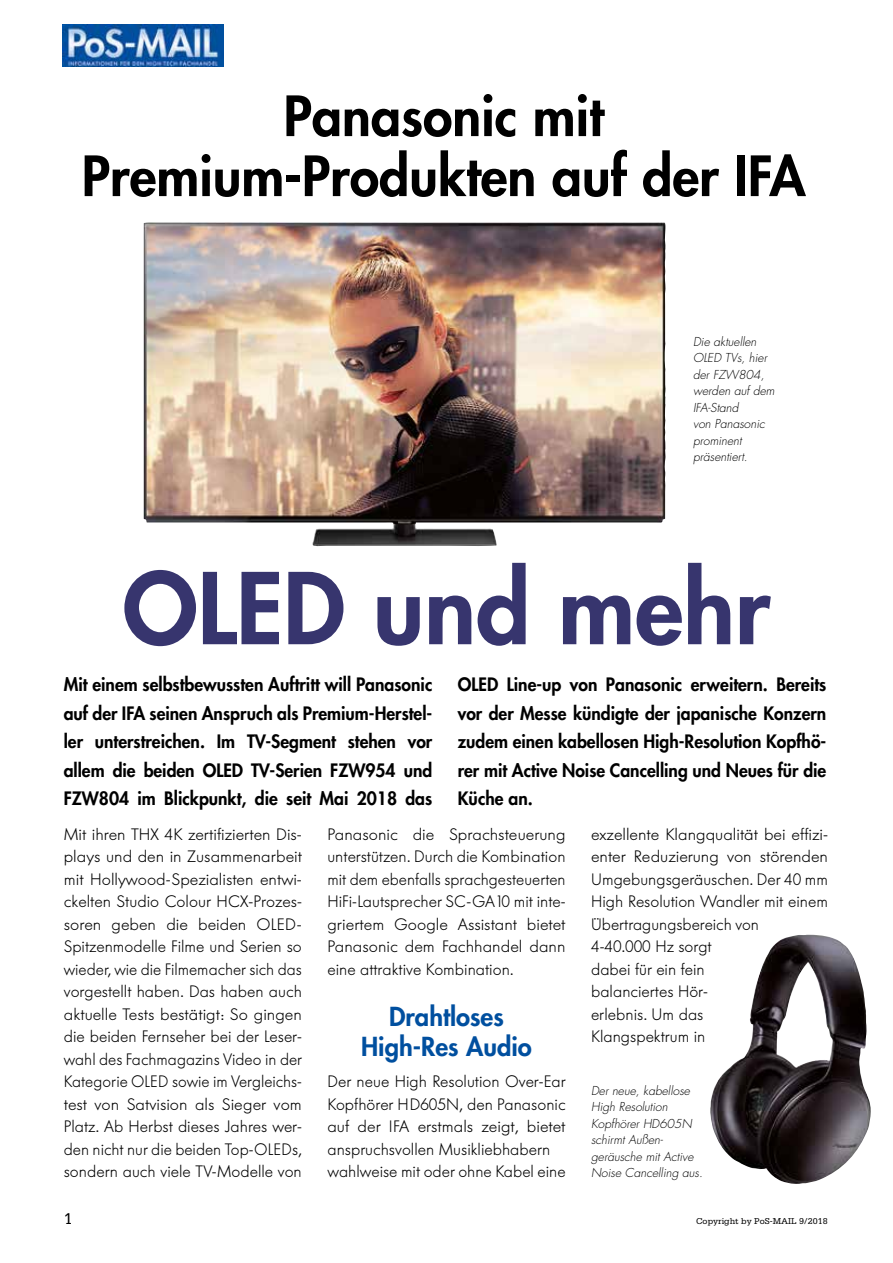
<style>
.page{position:relative;width:893px;height:1263px;background:#fff}
.page>*{position:absolute;margin:0;border:0;box-sizing:border-box;transform-origin:0 0}
.t1{font:800 96px "Futura";color:#37356e}
.t2{font:800 54px/60px "Futura";color:#000;text-align:center}
.t3{font:800 25.5px/30px "Futura";color:#004f9f;text-align:center}
.t4{font:800 18px/28.5px "Futura";color:#000;text-align:justify}
.t5{font:300 16.5px/22.5px "Futura BQ";color:#000}
.t6{font:16.5px "Serifa";color:#000}
.t7{font:italic 300 12px/16.5px "Futura";color:#000}
.t8{font:9px "Serifa";color:#000}
</style>
<div class="page">
<img style="left:63px;top:25px;width:160px;height:42px">
<img style="left:144px;top:222px;width:522px;height:325px">
<img style="left:710px;top:935px;width:161px;height:249px">
<h2 class="t2" style="left:82px;top:85px;width:725px">Panasonic mit<br>Premium-Produkten auf der IFA</h2>
<p class="t7" style="left:693px;top:333px;width:83px">Die aktuellen<br>OLED TVs, hier der FZW804, werden auf dem<br>IFA-Stand<br>von Panasonic prominent präsentiert.</p>
<h1 class="t1" style="left:123px;top:545px;width:649px">OLED und mehr</h1>
<p class="t4" style="left:64px;top:670px;width:370px">Mit einem selbstbewussten Auftritt will Panasonic auf der IFA seinen Anspruch als Premium-Herstel&shy;ler unterstreichen. Im TV-Segment stehen vor allem die beiden OLED TV-Serien FZW954 und FZW804 im Blickpunkt, die seit Mai 2018 das</p>
<p class="t4" style="left:458px;top:670px;width:370px">OLED Line-up von Panasonic erweitern. Bereits vor der Messe kündigte der japanische Konzern zudem einen kabellosen High-Resolution Kopfhö&shy;rer mit Active Noise Cancelling und Neues für die Küche an.</p>
<p class="t5" style="left:64px;top:823px;width:240px;text-align:justify">Mit ihren THX 4K zertifizierten Dis&shy;plays und den in Zusammenarbeit mit Hollywood-Spezialisten entwi&shy;ckelten Studio Colour HCX-Prozes&shy;soren geben die beiden OLED-Spitzenmodelle Filme und Serien so wieder, wie die Filmemacher sich das vorgestellt haben. Das haben auch aktuelle Tests bestätigt: So gingen die beiden Fernseher bei der Leser&shy;wahl des Fachmagazins Video in der Kategorie OLED sowie im Vergleichs&shy;test von Satvision als Sieger vom Platz. Ab Herbst dieses Jahres wer&shy;den nicht nur die beiden Top-OLEDs, sondern auch viele TV-Modelle von</p>
<p class="t5" style="left:327px;top:823px;width:240px;text-align:justify">Panasonic die Sprachsteuerung unterstützen. Durch die Kombination mit dem ebenfalls sprachgesteuerten HiFi-Lautsprecher SC-GA10 mit inte&shy;griertem Google Assistant bietet Panasonic dem Fachhandel dann eine attraktive Kombination.</p>
<h3 class="t3" style="left:361px;top:1001px;width:172px">Drahtloses<br>High-Res Audio</h3>
<p class="t5" style="left:327px;top:1070px;width:240px">Der neue High Resolution Over-Ear Kopfhörer HD605N, den Panasonic auf der IFA erstmals zeigt, bietet anspruchsvollen Musikliebhabern wahlweise mit oder ohne Kabel eine</p>
<p class="t5" style="left:591px;top:823px;width:239px">exzellente Klangqualität bei effizi&shy;enter Reduzierung von störenden<br>Umgebungsgeräuschen. Der 40 mm<br>High Resolution Wandler mit einem<br>Übertragungsbereich von<br>4-40.000 Hz sorgt<br>dabei für ein fein<br>balanciertes Hör-<br>erlebnis. Um das<br>Klangspektrum in</p>
<p class="t7" style="left:591px;top:1082px;width:113px">Der neue, kabellose<br>High Resolution<br>Kopfhörer HD605N schirmt Außen&shy;geräusche mit Active<br>Noise Cancelling aus.</p>
<p class="t6" style="left:64px;top:1210px;width:11px">1</p>
<p class="t8" style="left:696px;top:1216px;width:133px">Copyright by PoS-MAIL 9/2018</p>
</div>
